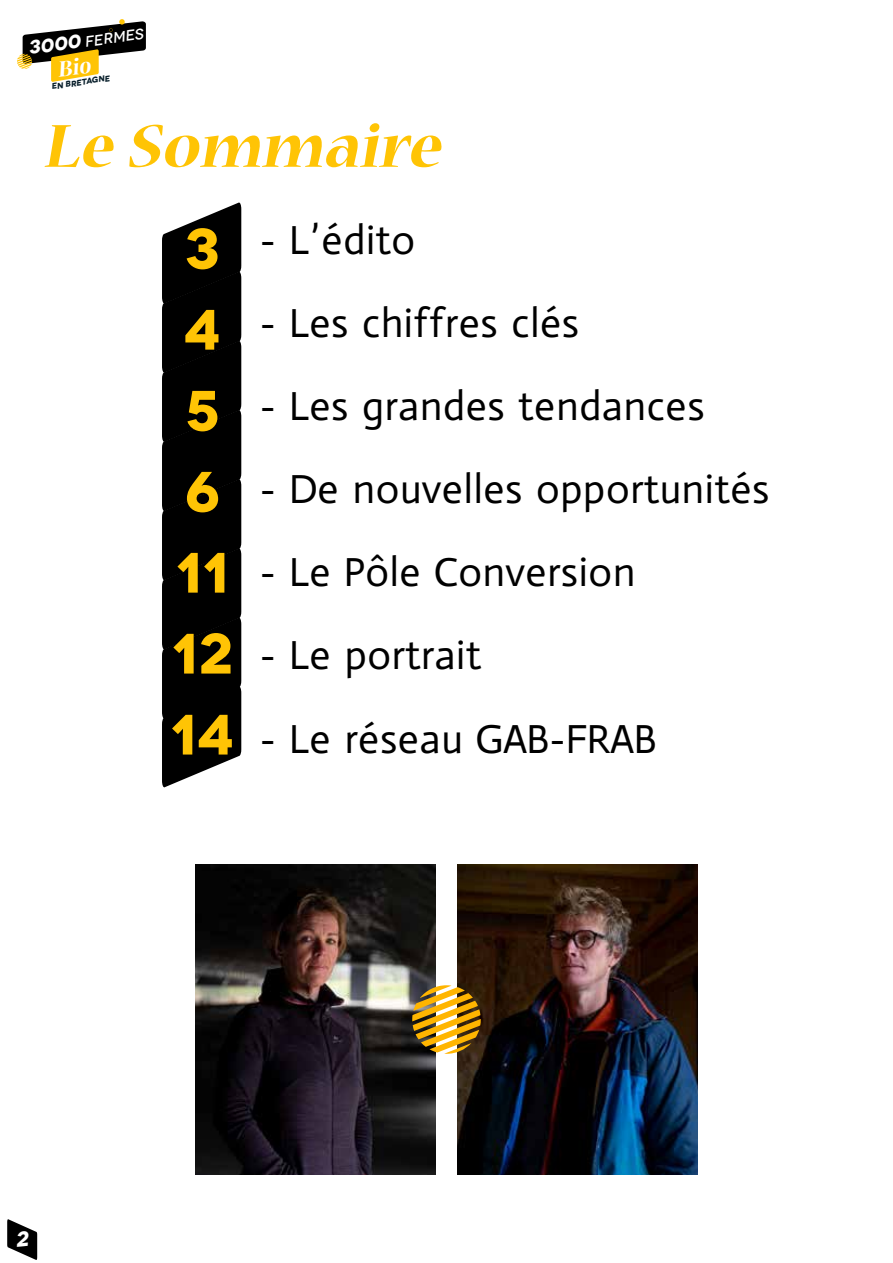
<style>
.page{position:relative;width:893px;height:1263px;background:#fff}
.page>*{position:absolute;margin:0;border:0;box-sizing:border-box;transform-origin:0 0}
.t1{font:italic 700 67.5px "Nueva Std";color:#ffc405}
.t2{font:700 56.7px/81px "Novecentowide";color:#ffc405}
.t3{font:40.8px "actor";color:#000}
.t4{font:italic 700 18.75px "Novecentowide";color:#fff}
.t5{font:italic 500 15px "Novecentowide";color:#fff}
.t6{font:italic 700 8.25px "Novecentowide";color:#081f2b}
</style>
<div class="page">
<div style="left:162px;top:202px;width:79px;height:586px;background:#000"></div>
<img style="left:195px;top:864px;width:241px;height:311px">
<img style="left:457px;top:864px;width:240px;height:311px">
<svg style="left:412px;top:985px;width:69px;height:69px;background:#ac852c"></svg>
<svg style="left:7px;top:1219px;width:30px;height:41px"></svg>
<svg style="left:17px;top:19px;width:129px;height:63px"></svg>
<p class="t4" style="left:27px;top:36px;width:54px;rotate:-8deg">3000</p>
<p class="t5" style="left:83px;top:32px;width:61px;rotate:-7deg">fermes</p>
<p class="t6" style="left:51px;top:82px;width:61px;rotate:-9deg">en Bretagne</p>
<h1 class="t1" style="left:43px;top:115px;width:411px">Le Sommaire</h1>
<h2 class="t2" style="left:170px;top:209px;width:66px">3<br>4<br>5<br>6<br>11<br>12<br>14</h2>
<p class="t3" style="left:259px;top:216px;width:158px">- L’édito</p>
<p class="t3" style="left:259px;top:299px;width:322px">- Les chiffres clés</p>
<p class="t3" style="left:259px;top:382px;width:447px">- Les grandes tendances</p>
<p class="t3" style="left:259px;top:465px;width:512px">- De nouvelles opportunités</p>
<p class="t3" style="left:259px;top:548px;width:378px">- Le Pôle Conversion</p>
<p class="t3" style="left:259px;top:631px;width:224px">- Le portrait</p>
<p class="t3" style="left:259px;top:714px;width:398px">- Le réseau GAB-FRAB</p>
</div>
